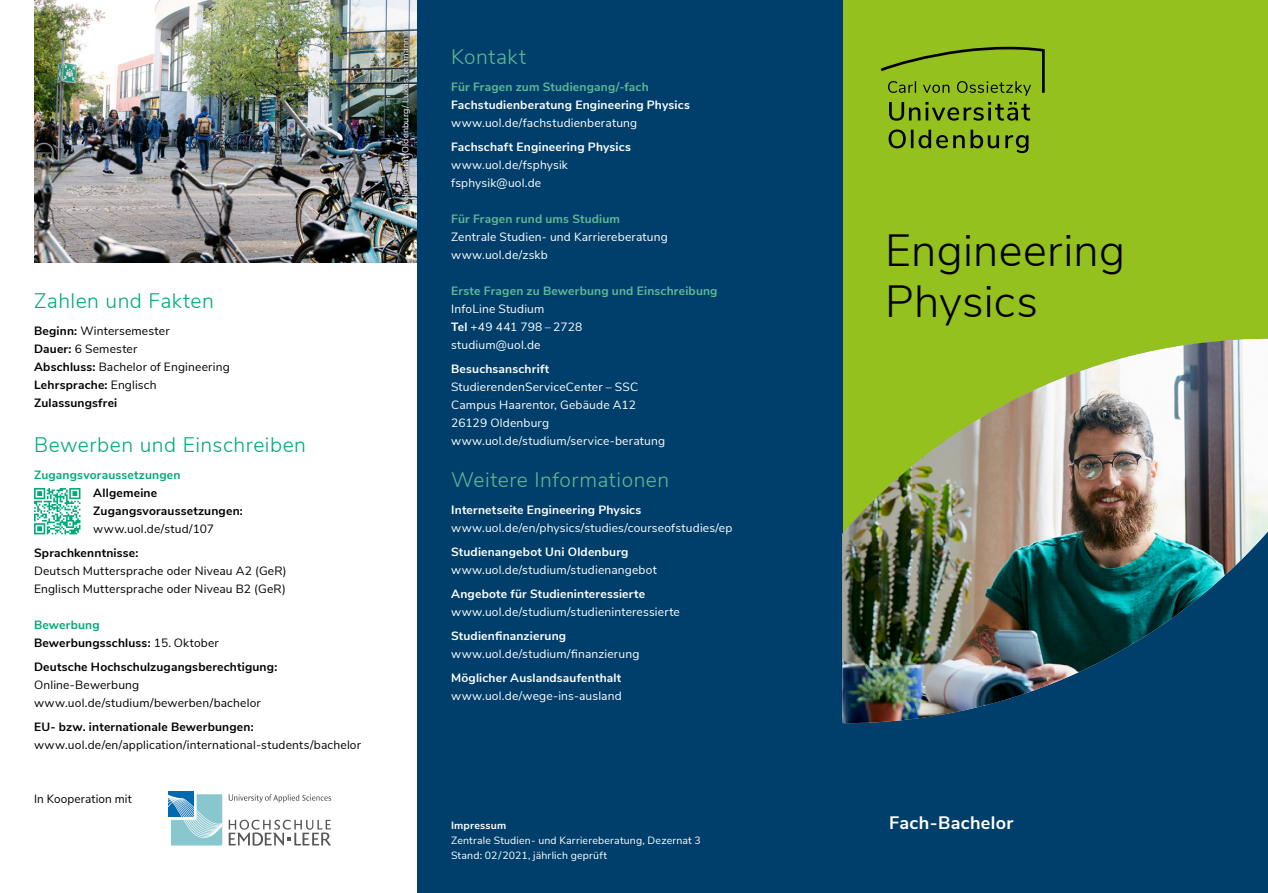
<style>
.page{position:relative;width:1268px;height:893px;background:#fff}
.page>*{position:absolute;margin:0;border:0;box-sizing:border-box;transform-origin:0 0}
.t1{font:300 45px/51px "Nunito Sans";letter-spacing:.005em;color:#000}
.t2{font:300 21px "Nunito Sans";letter-spacing:.025em;color:#00a97a}
.t3{font:300 21px "Nunito Sans";letter-spacing:.025em;color:#5dba95}
.t4{font:700 18px "Nunito Sans";letter-spacing:.02em;color:#fff}
.t5{font:12px/18px "Nunito Sans";letter-spacing:.015em;color:#fff}
.t6{font:12px/18px "Nunito Sans";letter-spacing:.015em;color:#000}
.t7{font:700 12px "Nunito Sans";letter-spacing:.015em;color:#fff}
.t8{font:700 12px/18px "Nunito Sans";letter-spacing:.015em;color:#000}
.t9{font:700 12px "Nunito Sans";letter-spacing:.015em;color:#5dba95}
.t10{font:700 12px "Nunito Sans";letter-spacing:.015em;color:#00a97a}
.t11{font:10.5px/15px "Nunito Sans";letter-spacing:.02em;color:#fff}
.t12{font:700 10.5px "Nunito Sans";letter-spacing:.02em;color:#fff}
.t13{font:9px "Nunito Sans";letter-spacing:.025em;color:#fff}
.s1{font-weight:700}
.s2{color:#00a97a}
.s3{font-weight:400}
</style>
<div class="page">
<div style="left:842px;top:0;width:425px;height:339px;background:#95c11f"></div>
<div style="left:842px;top:723px;width:425px;height:170px;background:#003f6b"></div>
<div style="left:417px;top:0;width:425px;height:893px;background:#003f6b"></div>
<svg style="left:888px;top:129px;width:140px;height:24px;background:#729317"></svg>
<svg style="left:888px;top:102px;width:142px;height:19px;background:#6b8b16"></svg>
<svg style="left:880px;top:47px;width:164px;height:49px;background:#84ab1b"></svg>
<img style="left:34px;top:0;width:383px;height:263px">
<img style="left:399px;top:37px;width:12px;height:175px">
<svg style="left:34px;top:488px;width:46px;height:46px"></svg>
<svg style="left:168px;top:791px;width:54px;height:54px;background:#8fc4d5"></svg>
<svg style="left:229px;top:794px;width:102px;height:9px"></svg>
<svg style="left:229px;top:820px;width:102px;height:26px"></svg>
<img style="left:842px;top:339px;width:425px;height:384px">
<h2 class="t2" style="left:34px;top:286px;width:181px">Zahlen und Fakten</h2>
<p class="t6" style="left:34px;top:322px;width:197px"><span class="s1">Beginn:</span> Wintersemester<br><span class="s1">Dauer:</span> 6 Semester<br><span class="s1">Abschluss:</span> Bachelor of Engineering<br><span class="s1">Lehrsprache:</span> Englisch<br><span class="s1">Zulassungsfrei</span></p>
<h2 class="t2" style="left:34px;top:430px;width:273px">Bewerben und Einschreiben</h2>
<p class="t10" style="left:34px;top:466px;width:148px">Zugangsvoraussetzungen</p>
<p class="t8" style="left:93px;top:484px;width:151px">Allgemeine<br>Zugangsvoraussetzungen:</p>
<p class="t6" style="left:93px;top:520px;width:122px">www.uol.de/stud/107</p>
<p class="t8" style="left:34px;top:544px;width:106px">Sprachkenntnisse:</p>
<p class="t6" style="left:34px;top:562px;width:254px">Deutsch Muttersprache oder Niveau A2 (GeR)<br>Englisch Muttersprache oder Niveau B2 (GeR)</p>
<p class="t8" style="left:34px;top:616px;width:186px"><span class="s2">Bewerbung<br></span>Bewerbungsschluss: <span class="s3">15. Oktober</span></p>
<p class="t8" style="left:34px;top:658px;width:245px">Deutsche Hochschulzugangsberechtigung:</p>
<p class="t6" style="left:34px;top:676px;width:228px">Online-Bewerbung www.uol.de/studium/bewerben/bachelor</p>
<p class="t8" style="left:34px;top:718px;width:221px">EU- bzw. internationale Bewerbungen:</p>
<p class="t6" style="left:34px;top:736px;width:328px">www.uol.de/en/application/international-students/bachelor</p>
<p class="t6" style="left:34px;top:790px;width:99px">In Kooperation mit</p>
<p class="t13" style="left:398px;top:211px;width:174px;rotate:-90deg">© Universität Oldenburg/ Lukas Lehmann</p>
<h2 class="t3" style="left:451px;top:42px;width:76px">Kontakt</h2>
<p class="t9" style="left:451px;top:78px;width:199px">Für Fragen zum Studiengang/-fach</p>
<p class="t7" style="left:451px;top:96px;width:240px">Fachstudienberatung Engineering Physics</p>
<p class="t5" style="left:451px;top:113px;width:187px">www.uol.de/fachstudienberatung</p>
<p class="t7" style="left:451px;top:138px;width:181px">Fachschaft Engineering Physics</p>
<p class="t5" style="left:451px;top:155px;width:118px">www.uol.de/fsphysik fsphysik@uol.de</p>
<p class="t9" style="left:451px;top:210px;width:170px">Für Fragen rund ums Studium</p>
<p class="t5" style="left:451px;top:227px;width:218px">Zentrale Studien- und Karriereberatung www.uol.de/zskb</p>
<p class="t9" style="left:451px;top:282px;width:268px">Erste Fragen zu Bewerbung und Einschreibung</p>
<p class="t5" style="left:451px;top:299px;width:133px">InfoLine Studium<br><span class="s1">Tel</span> +49 441 798 – 2728 studium@uol.de</p>
<p class="t7" style="left:451px;top:360px;width:100px">Besuchsanschrift</p>
<p class="t5" style="left:451px;top:377px;width:215px">StudierendenServiceCenter – SSC<br>Campus Haarentor, Gebäude A12<br>26129 Oldenburg www.uol.de/studium/service-beratung</p>
<h2 class="t3" style="left:451px;top:465px;width:220px">Weitere Informationen</h2>
<p class="t7" style="left:451px;top:501px;width:192px">Internetseite Engineering Physics</p>
<p class="t5" style="left:451px;top:518px;width:283px">www.uol.de/en/physics/studies/courseofstudies/ep</p>
<p class="t7" style="left:451px;top:543px;width:179px">Studienangebot Uni Oldenburg</p>
<p class="t5" style="left:451px;top:560px;width:207px">www.uol.de/studium/studienangebot</p>
<p class="t7" style="left:451px;top:585px;width:195px">Angebote für Studieninteressierte</p>
<p class="t5" style="left:451px;top:602px;width:230px">www.uol.de/studium/studieninteressierte</p>
<p class="t7" style="left:451px;top:627px;width:116px">Studienfinanzierung</p>
<p class="t5" style="left:451px;top:644px;width:190px">www.uol.de/studium/finanzierung</p>
<p class="t7" style="left:451px;top:669px;width:172px">Möglicher Auslandsaufenthalt</p>
<p class="t5" style="left:451px;top:686px;width:172px">www.uol.de/wege-ins-ausland</p>
<p class="t12" style="left:451px;top:818px;width:57px">Impressum</p>
<p class="t11" style="left:451px;top:832px;width:251px">Zentrale Studien- und Karriereberatung, Dezernat 3<br>Stand: 02 / 2021, jährlich geprüft</p>
<h1 class="t1" style="left:884px;top:222px;width:241px">Engineering<br>Physics</h1>
<h3 class="t4" style="left:889px;top:809px;width:126px">Fach-Bachelor</h3>
</div>
